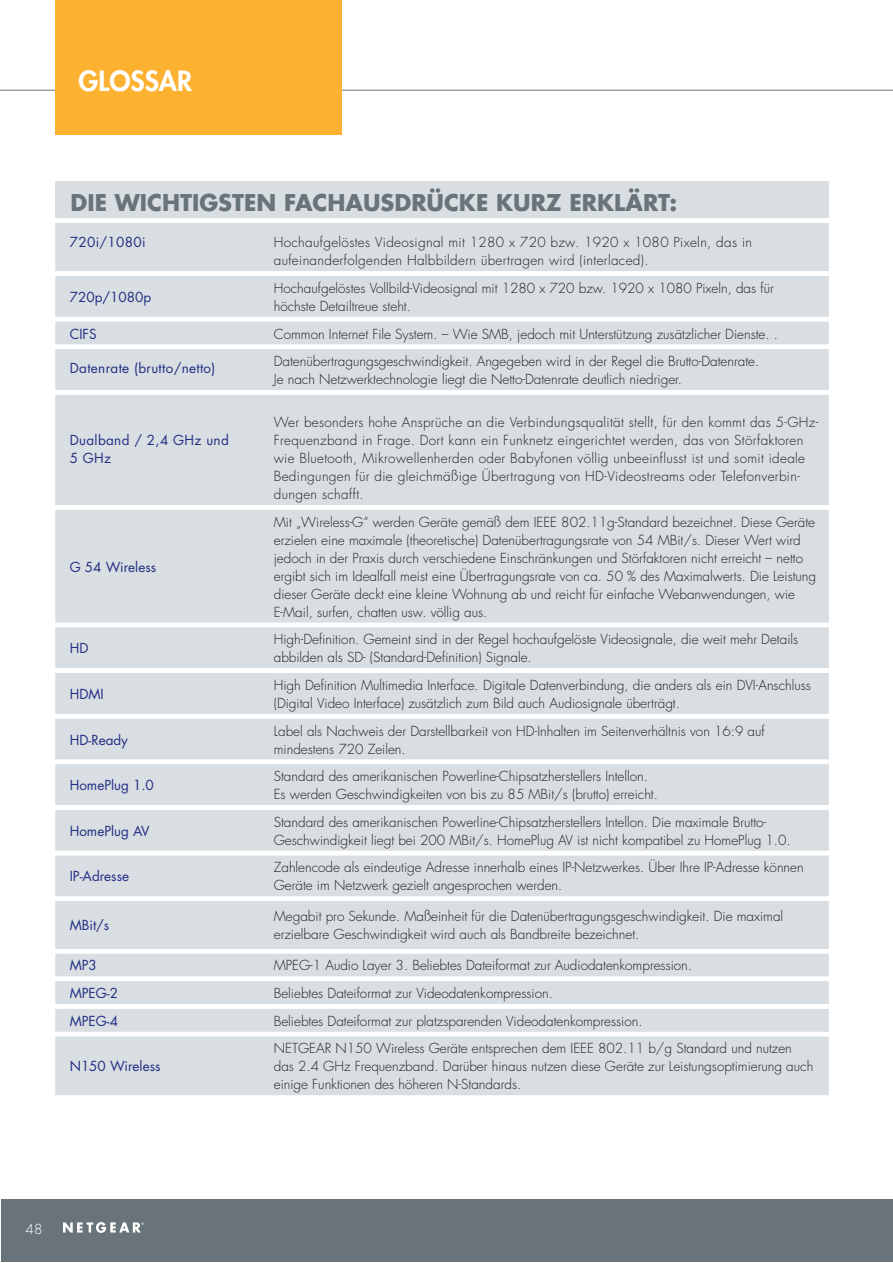
<style>
.page{position:relative;width:893px;height:1263px;background:#fff}
.page>*{position:absolute;margin:0;border:0;box-sizing:border-box;transform-origin:0 0}
.t1{font:800 27px "Futura Std";color:#fff}
.t2{font:700 22.5px "Futura Std";color:#68737a}
.t3{font:300 13.5px/18px "Futura Std";color:#231f20}
.t4{font:300 13.5px/18px "Futura Std";letter-spacing:.025em;color:#231f20}
.t5{font:13.5px "Futura Std";color:#232e84}
.t6{font:13.5px/18px "Futura Std";letter-spacing:.025em;color:#232e84}
.t7{font:300 13.5px "Futura Std";color:#fff}
</style>
<div class="page">
<hr style="left:1px;top:90px;width:891px;height:1px;background:#68737a">
<div style="left:1px;top:1199px;width:891px;height:63px;background:#68737a"></div>
<svg style="left:63px;top:1222px;width:81px;height:11px"></svg>
<div style="left:55px;top:0;width:287px;height:135px;background:#fcb131"></div>
<div style="left:55px;top:181px;width:774px;height:37px;background:#d8dee2"></div>
<div style="left:55px;top:223px;width:774px;height:872px;background:#d8dee2"></div>
<div style="left:55px;top:271px;width:213px;height:5px;background:#fff"></div>
<div style="left:268px;top:271px;width:561px;height:5px;background:#fff"></div>
<hr style="left:55px;top:317px;width:213px;height:4px;background:#fff">
<hr style="left:268px;top:317px;width:561px;height:4px;background:#fff">
<hr style="left:55px;top:345px;width:213px;height:4px;background:#fff">
<hr style="left:268px;top:345px;width:561px;height:4px;background:#fff">
<div style="left:55px;top:390px;width:213px;height:5px;background:#fff"></div>
<div style="left:268px;top:390px;width:561px;height:5px;background:#fff"></div>
<div style="left:55px;top:505px;width:213px;height:5px;background:#fff"></div>
<div style="left:268px;top:505px;width:561px;height:5px;background:#fff"></div>
<hr style="left:55px;top:623px;width:213px;height:4px;background:#fff">
<hr style="left:268px;top:623px;width:561px;height:4px;background:#fff">
<div style="left:55px;top:668px;width:213px;height:5px;background:#fff"></div>
<div style="left:268px;top:668px;width:561px;height:5px;background:#fff"></div>
<hr style="left:55px;top:714px;width:213px;height:4px;background:#fff">
<hr style="left:268px;top:714px;width:561px;height:4px;background:#fff">
<hr style="left:55px;top:760px;width:213px;height:4px;background:#fff">
<hr style="left:268px;top:760px;width:561px;height:4px;background:#fff">
<div style="left:55px;top:805px;width:213px;height:5px;background:#fff"></div>
<div style="left:268px;top:805px;width:561px;height:5px;background:#fff"></div>
<hr style="left:55px;top:851px;width:213px;height:4px;background:#fff">
<hr style="left:268px;top:851px;width:561px;height:4px;background:#fff">
<div style="left:55px;top:896px;width:213px;height:5px;background:#fff"></div>
<div style="left:268px;top:896px;width:561px;height:5px;background:#fff"></div>
<hr style="left:55px;top:949px;width:213px;height:4px;background:#fff">
<hr style="left:268px;top:949px;width:561px;height:4px;background:#fff">
<hr style="left:55px;top:977px;width:213px;height:4px;background:#fff">
<hr style="left:268px;top:977px;width:561px;height:4px;background:#fff">
<div style="left:55px;top:1004px;width:213px;height:5px;background:#fff"></div>
<div style="left:268px;top:1004px;width:561px;height:5px;background:#fff"></div>
<hr style="left:55px;top:1032px;width:213px;height:4px;background:#fff">
<hr style="left:268px;top:1032px;width:561px;height:4px;background:#fff">
<h1 class="t1" style="left:79px;top:68px;width:115px">GLOSSAR</h1>
<h2 class="t2" style="left:70px;top:190px;width:608px">DIE WICHTIGSTEN FACHAUSDRÜCKE KURZ ERKLÄRT:</h2>
<p class="t6" style="left:70px;top:234px;width:77px">720i/1080i</p>
<p class="t4" style="left:274px;top:234px;width:480px">Hochaufgelöstes Videosignal mit 1280 x 720 bzw. 1920 x 1080 Pixeln, das in aufeinanderfolgenden Halbbildern übertragen wird (interlaced).</p>
<p class="t5" style="left:70px;top:291px;width:83px">720p/1080p</p>
<p class="t3" style="left:274px;top:280px;width:501px">Hochaufgelöstes Vollbild-Videosignal mit 1280 x 720 bzw. 1920 x 1080 Pixeln, das für höchste Detailtreue steht.</p>
<p class="t5" style="left:70px;top:327px;width:28px">CIFS</p>
<p class="t3" style="left:274px;top:326px;width:506px">Common Internet File System. – Wie SMB, jedoch mit Unterstützung zusätzlicher Dienste. .</p>
<p class="t6" style="left:70px;top:360px;width:147px">Datenrate (brutto/netto)</p>
<p class="t3" style="left:274px;top:353px;width:487px">Datenübertragungsgeschwindigkeit. Angegeben wird in der Regel die Brutto-Datenrate.<br>Je nach Netzwerktechnologie liegt die Netto-Datenrate deutlich niedriger.</p>
<p class="t6" style="left:70px;top:432px;width:161px">Dualband / 2,4 GHz und<br>5 GHz</p>
<p class="t5" style="left:70px;top:561px;width:88px">G 54 Wireless</p>
<p class="t4" style="left:274px;top:414px;width:546px">Wer besonders hohe Ansprüche an die Verbindungsqualität stellt, für den kommt das 5-GHz-Frequenzband in Frage. Dort kann ein Funknetz eingerichtet werden, das von Störfaktoren wie Bluetooth, Mikrowellenherden oder Babyfonen völlig unbeeinflusst ist und somit ideale Bedingungen für die gleichmäßige Übertragung von HD-Videostreams oder Telefonverbin&shy;dungen schafft.</p>
<p class="t3" style="left:274px;top:514px;width:544px">Mit „Wireless-G“ werden Geräte gemäß dem IEEE 802.11g-Standard bezeichnet. Diese Geräte erzielen eine maximale (theoretische) Datenübertragungsrate von 54 MBit/s. Dieser Wert wird jedoch in der Praxis durch verschiedene Einschränkungen und Störfaktoren nicht erreicht – netto ergibt sich im Idealfall meist eine Übertragungsrate von ca. 50 % des Maximalwerts. Die Leistung dieser Geräte deckt eine kleine Wohnung ab und reicht für einfache Webanwendungen, wie E-Mail, surfen, chatten usw. völlig aus.</p>
<p class="t5" style="left:70px;top:642px;width:20px">HD</p>
<p class="t3" style="left:274px;top:631px;width:526px">High-Definition. Gemeint sind in der Regel hochaufgelöste Videosignale, die weit mehr Details abbilden als SD- (Standard-Definition) Signale.</p>
<p class="t5" style="left:70px;top:688px;width:36px">HDMI</p>
<p class="t3" style="left:274px;top:677px;width:539px">High Definition Multimedia Interface. Digitale Datenverbindung, die anders als ein DVI-Anschluss (Digital Video Interface) zusätzlich zum Bild auch Audiosignale überträgt.</p>
<p class="t5" style="left:70px;top:733px;width:60px">HD-Ready</p>
<p class="t3" style="left:274px;top:723px;width:492px">Label als Nachweis der Darstellbarkeit von HD-Inhalten im Seitenverhältnis von 16:9 auf mindestens 720 Zeilen.</p>
<p class="t5" style="left:70px;top:779px;width:86px">HomePlug 1.0</p>
<p class="t3" style="left:274px;top:768px;width:386px">Standard des amerikanischen Powerline-Chipsatzherstellers Intellon.<br>Es werden Geschwindigkeiten von bis zu 85 MBit/s (brutto) erreicht.</p>
<p class="t5" style="left:70px;top:825px;width:81px">HomePlug AV</p>
<p class="t3" style="left:274px;top:814px;width:518px">Standard des amerikanischen Powerline-Chipsatzherstellers Intellon. Die maximale Brutto-<br>Geschwindigkeit liegt bei 200 MBit/s. HomePlug AV ist nicht kompatibel zu HomePlug 1.0.</p>
<p class="t5" style="left:70px;top:870px;width:61px">IP-Adresse</p>
<p class="t3" style="left:274px;top:860px;width:531px">Zahlencode als eindeutige Adresse innerhalb eines IP-Netzwerkes. Über Ihre IP-Adresse können<br>Geräte im Netzwerk gezielt angesprochen werden.</p>
<p class="t5" style="left:70px;top:919px;width:41px">MBit/s</p>
<p class="t3" style="left:274px;top:909px;width:511px">Megabit pro Sekunde. Maßeinheit für die Datenübertragungsgeschwindigkeit. Die maximal erzielbare Geschwindigkeit wird auch als Bandbreite bezeichnet.</p>
<p class="t5" style="left:70px;top:959px;width:29px">MP3</p>
<p class="t3" style="left:274px;top:958px;width:420px">MPEG-1 Audio Layer 3. Beliebtes Dateiformat zur Audiodatenkompression.</p>
<p class="t5" style="left:70px;top:987px;width:50px">MPEG-2</p>
<p class="t3" style="left:274px;top:985px;width:281px">Beliebtes Dateiformat zur Videodatenkompression.</p>
<p class="t5" style="left:70px;top:1015px;width:50px">MPEG-4</p>
<p class="t3" style="left:274px;top:1013px;width:370px">Beliebtes Dateiformat zur platzsparenden Videodatenkompression.</p>
<p class="t5" style="left:70px;top:1060px;width:92px">N150 Wireless</p>
<p class="t3" style="left:274px;top:1041px;width:541px">NETGEAR N150 Wireless Geräte entsprechen dem IEEE 802.11 b/g Standard und nutzen das 2.4 GHz Frequenzband. Darüber hinaus nutzen diese Geräte zur Leistungsoptimierung auch einige Funktionen des höheren N-Standards.</p>
<p class="t7" style="left:25px;top:1222px;width:19px">48</p>
</div>
